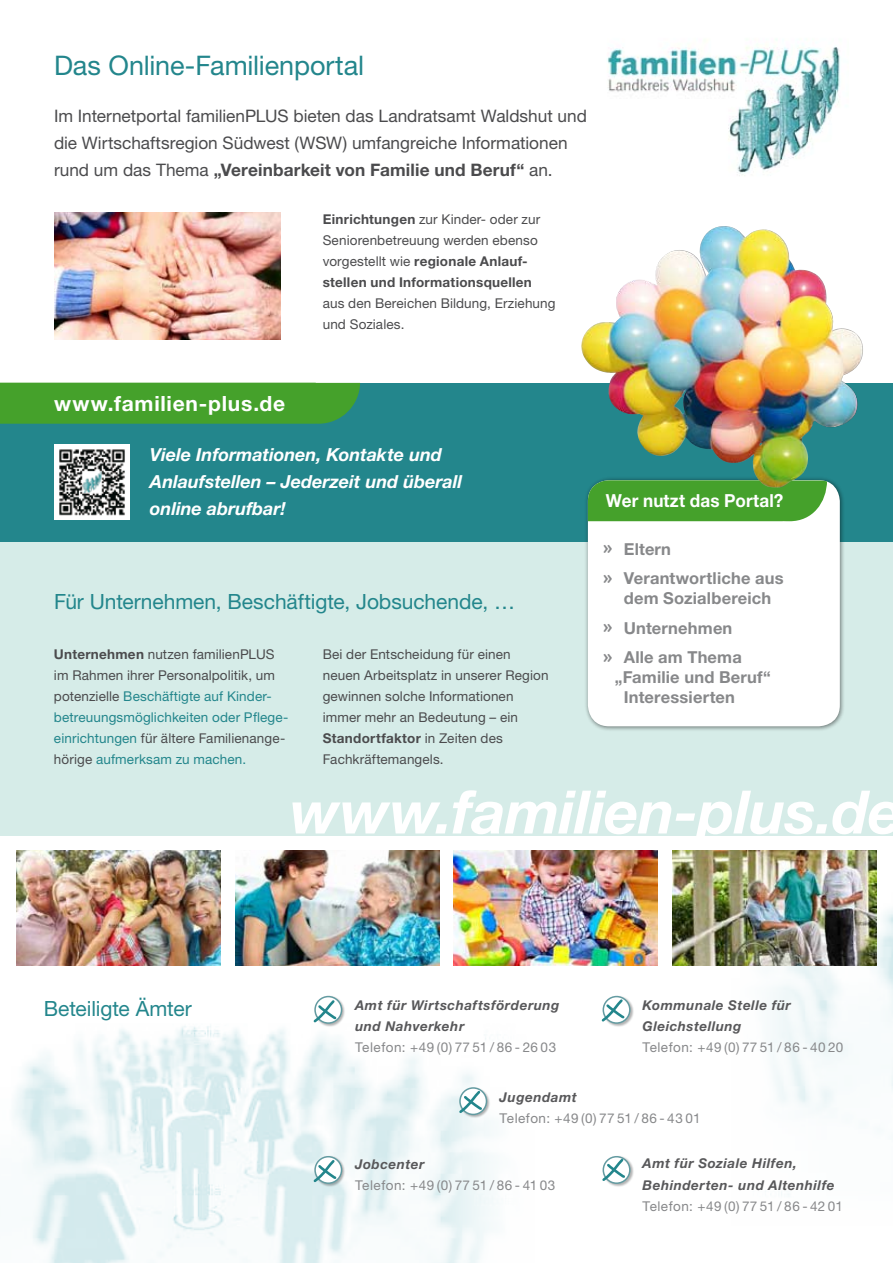
<style>
.page{position:relative;width:893px;height:1263px;background:#fff}
.page>*{position:absolute;margin:0;border:0;box-sizing:border-box;transform-origin:0 0}
.t1{font:italic 700 60px "Helvetica Neue";letter-spacing:-.01em;color:#fff}
.t2{font:27px "Helvetica Neue";letter-spacing:-.005em;color:#23868c}
.t3{font:21px "Helvetica Neue";letter-spacing:-.005em;color:#23868c}
.t4{font:700 21px "Helvetica Neue";letter-spacing:.035em;color:#fff}
.t5{font:italic 700 18px/27px "Helvetica Neue";color:#fff}
.t6{font:700 18px "Helvetica Neue";letter-spacing:.005em;color:#fff;scale:.95 1}
.t7{font:17.25px/27px "Helvetica Neue";color:#4b4b4d}
.t8{font:700 16.5px/29.5px "Helvetica Neue";letter-spacing:.01em;color:#87888a}
.t9{font:13.5px/21px "Helvetica Neue";letter-spacing:.01em;color:#4b4b4d}
.t10{font:italic 700 13.5px/21px "Helvetica Neue";letter-spacing:.04em;color:#58585a}
.t11{font:13.5px "Helvetica Neue";letter-spacing:.035em;color:#87888a}
.s1{font-weight:700}
.s2{color:#23868c}
.s3{font-family:"Officina Sans"}
</style>
<div class="page">
<img style="left:720px;top:850px;width:173px;height:345px">
<img style="left:14px;top:1038px;width:480px;height:225px">
<div style="left:0;top:505px;width:893px;height:331px;background:#d6ece8"></div>
<div style="left:0;top:383px;width:893px;height:158px;background:#23868c"></div>
<div style="left:584px;top:476px;width:267px;height:262px;background:#000;opacity:.5"></div>
<div style="left:588px;top:480px;width:252px;height:246px;background:#fff;border-radius:21px"></div>
<div style="left:588px;top:488px;width:239px;height:33px;background:#45a12b"></div>
<img style="left:54px;top:213px;width:226px;height:127px">
<img style="left:672px;top:850px;width:204px;height:115px">
<img style="left:235px;top:850px;width:204px;height:115px">
<img style="left:454px;top:850px;width:204px;height:115px">
<div style="left:0;top:383px;width:360px;height:41px;background:#45a12b"></div>
<img style="left:581px;top:226px;width:282px;height:262px">
<img style="left:607px;top:39px;width:233px;height:137px">
<img style="left:17px;top:850px;width:204px;height:115px">
<div style="left:314px;top:995px;width:38px;height:38px;background:#000;opacity:.3"></div>
<svg style="left:315px;top:996px;width:27px;height:27px"></svg>
<div style="left:314px;top:996px;width:28px;height:28px;border:2px solid #639ba1;border-radius:50%"></div>
<div style="left:459px;top:1087px;width:37px;height:37px;background:#000;opacity:.3"></div>
<svg style="left:460px;top:1088px;width:26px;height:26px"></svg>
<div style="left:459px;top:1087px;width:28px;height:28px;border:2px solid #639ba1;border-radius:50%"></div>
<div style="left:602px;top:995px;width:38px;height:38px;background:#000;opacity:.3"></div>
<svg style="left:603px;top:996px;width:27px;height:27px"></svg>
<div style="left:603px;top:996px;width:27px;height:28px;border:2px solid #639ba1;border-radius:50%"></div>
<div style="left:602px;top:1155px;width:38px;height:38px;background:#000;opacity:.3"></div>
<div style="left:603px;top:1156px;width:27px;height:28px;border:2px solid #639ba1;border-radius:50%"></div>
<div style="left:314px;top:1155px;width:38px;height:38px;background:#000;opacity:.3"></div>
<svg style="left:315px;top:1157px;width:27px;height:26px"></svg>
<div style="left:314px;top:1156px;width:28px;height:28px;border:2px solid #639ba1;border-radius:50%"></div>
<svg style="left:21px;top:995px;width:309px;height:81px"></svg>
<svg style="left:25px;top:995px;width:298px;height:77px"></svg>
<div style="left:54px;top:444px;width:75px;height:76px;background:#fff"></div>
<img style="left:59px;top:449px;width:66px;height:67px">
<svg style="left:311px;top:998px;width:27px;height:27px"></svg>
<svg style="left:311px;top:1157px;width:27px;height:27px"></svg>
<svg style="left:457px;top:1088px;width:26px;height:27px"></svg>
<svg style="left:601px;top:997px;width:25px;height:27px"></svg>
<svg style="left:602px;top:1156px;width:25px;height:27px"></svg>
<h2 class="t2" style="left:54px;top:50px;width:312px">Das Online-Familienportal</h2>
<p class="t7" style="left:54px;top:102px;width:534px">Im Internetportal familienPLUS bieten das Landratsamt Waldshut und die Wirtschaftsregion Südwest (WSW) umfangreiche Informationen rund um das Thema <span class="s1">„Vereinbarkeit von Familie und Beruf“</span> an.</p>
<h3 class="t4" style="left:54px;top:391px;width:233px">www.familien-plus.de</h3>
<p class="t9" style="left:323px;top:209px;width:219px"><span class="s1">Einrichtungen</span> zur Kinder- oder zur Seniorenbetreuung werden ebenso vorgestellt wie <span class="s1">regionale Anlauf&shy;stellen und Informationsquellen</span></p>
<p class="t9" style="left:323px;top:293px;width:234px">aus den Bereichen Bildung, Erziehung und Soziales.</p>
<h3 class="t5" style="left:150px;top:441px;width:314px">Viele Informationen, Kontakte und<br>Anlaufstellen – Jederzeit und überall online abrufbar!</h3>
<h3 class="t3" style="left:54px;top:589px;width:463px">Für Unternehmen, Beschäftigte, Jobsuchende, …</h3>
<p class="t9" style="left:54px;top:643px;width:236px"><span class="s1">Unternehmen</span> nutzen familienPLUS im Rahmen ihrer Personalpolitik, um potenzielle <span class="s2">Beschäftigte auf Kinder&shy;betreuungsmöglichkeiten oder Pflege&shy;einrichtungen</span> für ältere Familienange&shy;hörige <span class="s2">aufmerksam zu machen.</span></p>
<p class="t9" style="left:323px;top:643px;width:227px">Bei der Entscheidung fü r einen neuen Arbeitsplatz in unserer Region gewinnen solche Informationen immer mehr an Bedeutung – ein<br><span class="s1">Standortfaktor</span> in Zeiten des<br>Fachkräftemangels.</p>
<h3 class="t6" style="left:606px;top:490px;width:188px">Wer nutzt das Portal?</h3>
<p class="t8" style="left:603px;top:534px;width:182px"><span class="s3">»</span> Eltern<br><span class="s3">»</span> Verantwortliche aus</p>
<p class="t8" style="left:603px;top:583px;width:170px;text-indent:21px">dem Sozialbereich <span class="s3">»</span> Unternehmen<br><span class="s3">»</span> Alle am Thema</p>
<p class="t8" style="left:624px;top:667px;width:148px;line-height:19.8px;text-indent:-9px">„Familie und Beruf“<br>Interessierten</p>
<h3 class="t3" style="left:44px;top:996px;width:149px">Beteiligte Ämter</h3>
<h1 class="t1" style="left:291px;top:775px;width:613px">www.familien-plus.de</h1>
<p class="t10" style="left:355px;top:994px;width:206px">Amt für Wirtschaftsförderung und Nahverkehr</p>
<p class="t11" style="left:355px;top:1039px;width:203px">Telefon: +49 (0) 77 51 / 86 - 26 03</p>
<p class="t10" style="left:642px;top:994px;width:150px">Kommunale Stelle für<br>Gleichstellung</p>
<p class="t11" style="left:642px;top:1039px;width:203px">Telefon: +49 (0) 77 51 / 86 - 40 20</p>
<p class="t10" style="left:500px;top:1087px;width:79px">Jugendamt</p>
<p class="t11" style="left:500px;top:1110px;width:202px">Telefon: +49 (0) 77 51 / 86 - 43 01</p>
<p class="t10" style="left:355px;top:1153px;width:71px">Jobcenter</p>
<p class="t11" style="left:355px;top:1177px;width:202px">Telefon: +49 (0) 77 51 / 86 - 41 03</p>
<p class="t10" style="left:642px;top:1153px;width:194px">Amt für Soziale Hilfen,<br>Behinderten- und Altenhilfe</p>
<p class="t11" style="left:642px;top:1198px;width:202px">Telefon: +49 (0) 77 51 / 86 - 42 01</p>
</div>
